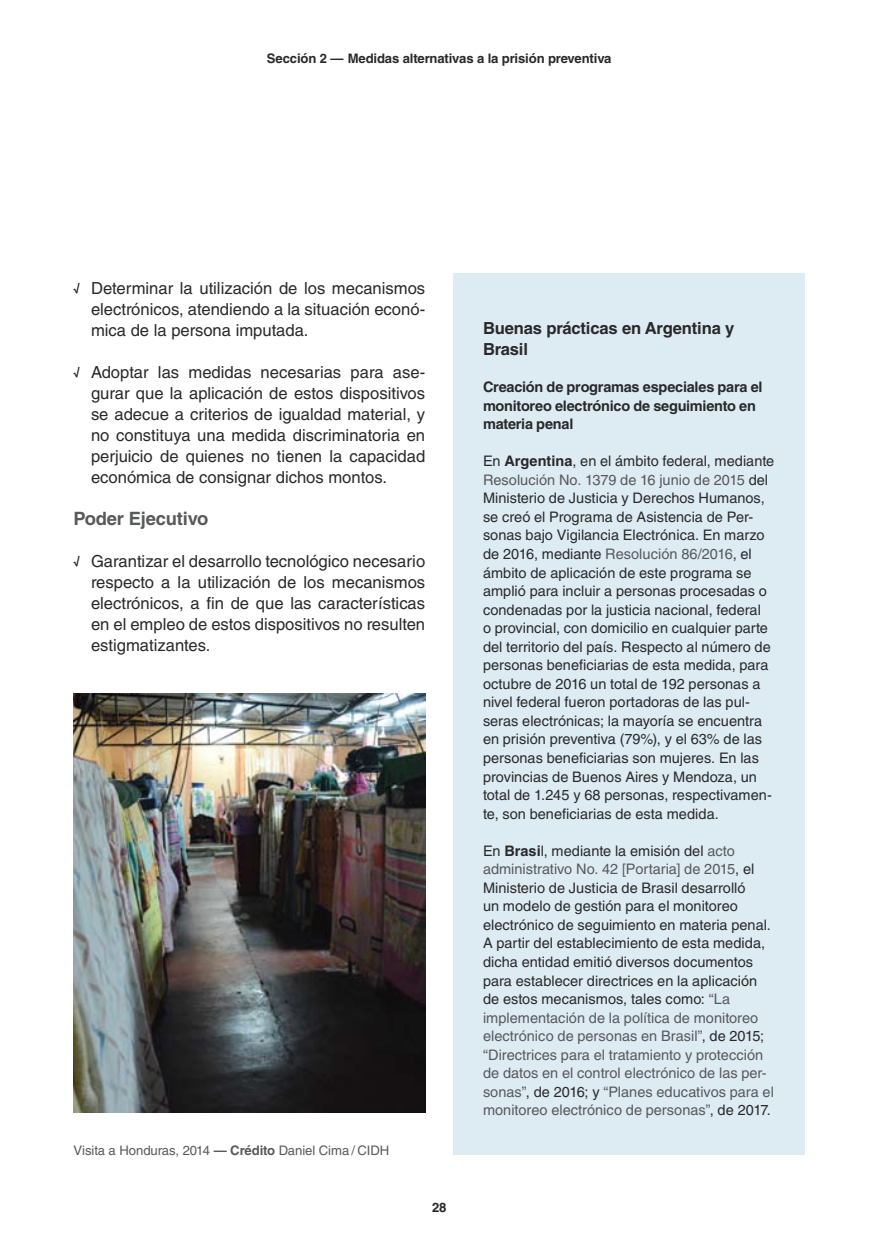
<style>
.page{position:relative;width:882px;height:1260px;background:#fff}
.page>*{position:absolute;margin:0;border:0;box-sizing:border-box;transform-origin:0 0}
.t1{font:700 18.38px "Helvetica LT Std";letter-spacing:-.01em;color:#58595b}
.t2{font:16.62px/21px "Helvetica LT Std";color:#29292a;text-align:justify}
.t3{font:700 16.62px/21px "Helvetica LT Std";letter-spacing:-.01em;color:#29292a}
.t4{font:14.53px/18.6px "Helvetica LT Std";color:#29292a}
.t5{font:700 14.53px/18.6px "Helvetica LT Std";letter-spacing:-.015em;color:#29292a}
.t6{font:700 13.12px "Helvetica LT Std";letter-spacing:-.01em;color:#29292a}
.t7{font:13.12px "Helvetica LT Std";letter-spacing:-.005em;color:#58595b}
.t8{font:700 11.38px "Helvetica LT Std";color:#29292a}
.s1{font-weight:700}
.s2{color:#58595b}
</style>
<div class="page">
<div style="left:453px;top:273px;width:352px;height:882px;background:#ddebf3"></div>
<img style="left:74px;top:693px;width:351px;height:420px">
<p class="t6" style="left:267px;top:50px;width:346px">Sección 2 — Medidas alternativas a la prisión preventiva</p>
<p class="t8" style="left:74px;top:280px;width:8px">√</p>
<p class="t2" style="left:91px;top:278px;width:336px">Determinar la utilización de los mecanismos</p>
<p class="t8" style="left:74px;top:364px;width:8px">√</p>
<p class="t2" style="left:91px;top:299px;width:336px">electrónicos, atendiendo a la situación econó&shy;mica de la persona imputada.</p>
<p class="t2" style="left:91px;top:362px;width:336px">Adoptar las medidas necesarias para ase-</p>
<p class="t2" style="left:91px;top:383px;width:336px">gurar que la aplicación de estos dispositivos se adecue a criterios de igualdad material, y no constituya una medida discriminatoria en perjuicio de quienes no tienen la capacidad económica de consignar dichos montos.</p>
<p class="t1" style="left:74px;top:507px;width:137px">Poder Ejecutivo</p>
<p class="t2" style="left:91px;top:551px;width:336px">Garantizar el desarrollo tecnológico necesario</p>
<p class="t8" style="left:74px;top:553px;width:8px">√</p>
<p class="t2" style="left:91px;top:572px;width:336px">respecto a la utilización de los mecanismos electrónicos, a fin de que las características en el empleo de estos dispositivos no resulten estigmatizantes.</p>
<p class="t7" style="left:74px;top:1143px;width:317px">Visita a Honduras, 2014 <span class="s1">— Crédito</span> Daniel Cima / CIDH</p>
<p class="t6" style="left:432px;top:1200px;width:16px">28</p>
<p class="t3" style="left:483px;top:317px;width:253px">Buenas prácticas en Argentina y<br>Brasil</p>
<p class="t5" style="left:483px;top:377px;width:281px">Creación de programas especiales para el monitoreo electrónico de seguimiento en materia penal</p>
<p class="t4" style="left:483px;top:452px;width:293px">En <span class="s1">Argentina</span>, en el ámbito federal, mediante <span class="s2">Resolución No. 1379 de 16 junio de 2015</span> del Ministerio de Justicia y Derechos Humanos, se creó el Programa de Asistencia de Per&shy;sonas bajo Vigilancia Electrónica. En marzo de 2016, mediante <span class="s2">Resolución 86/2016</span>, el ámbito de aplicación de este programa se amplió para incluir a personas procesadas o condenadas por la justicia nacional, federal<br>o provincial, con domicilio en cualquier parte del territorio del país. Respecto al número de personas beneficiarias de esta medida, para octubre de 2016 un total de 192 personas a nivel federal fueron portadoras de las pul&shy;seras electrónicas; la mayoría se encuentra en prisión preventiva (79%), y el 63% de las personas beneficiarias son mujeres. En las provincias de Buenos Aires y Mendoza, un total de 1.245 y 68 personas, respectivamen&shy;te, son beneficiarias de esta medida.</p>
<p class="t4" style="left:483px;top:841px;width:292px">En <span class="s1">Brasi</span>l, mediante la emisión del <span class="s2">acto administrativo No. 42 [Portaria] de 2015</span>, el Ministerio de Justicia de Brasil desarrolló<br>un modelo de gestión para el monitoreo electrónico de seguimiento en materia penal.<br>A partir del establecimiento de esta medida, dicha entidad emitió diversos documentos para establecer directrices en la aplicación de estos mecanismos, tales como: <span class="s2">“La implementación de la política de monitoreo electrónico de personas en Brasil”</span>, de 2015; <span class="s2">“Directrices para el tratamiento y protección de datos en el control electrónico de las per&shy;sonas”</span>, de 2016; y <span class="s2">“Planes educativos para el monitoreo electrónico de personas”</span>, de 2017.</p>
</div>
